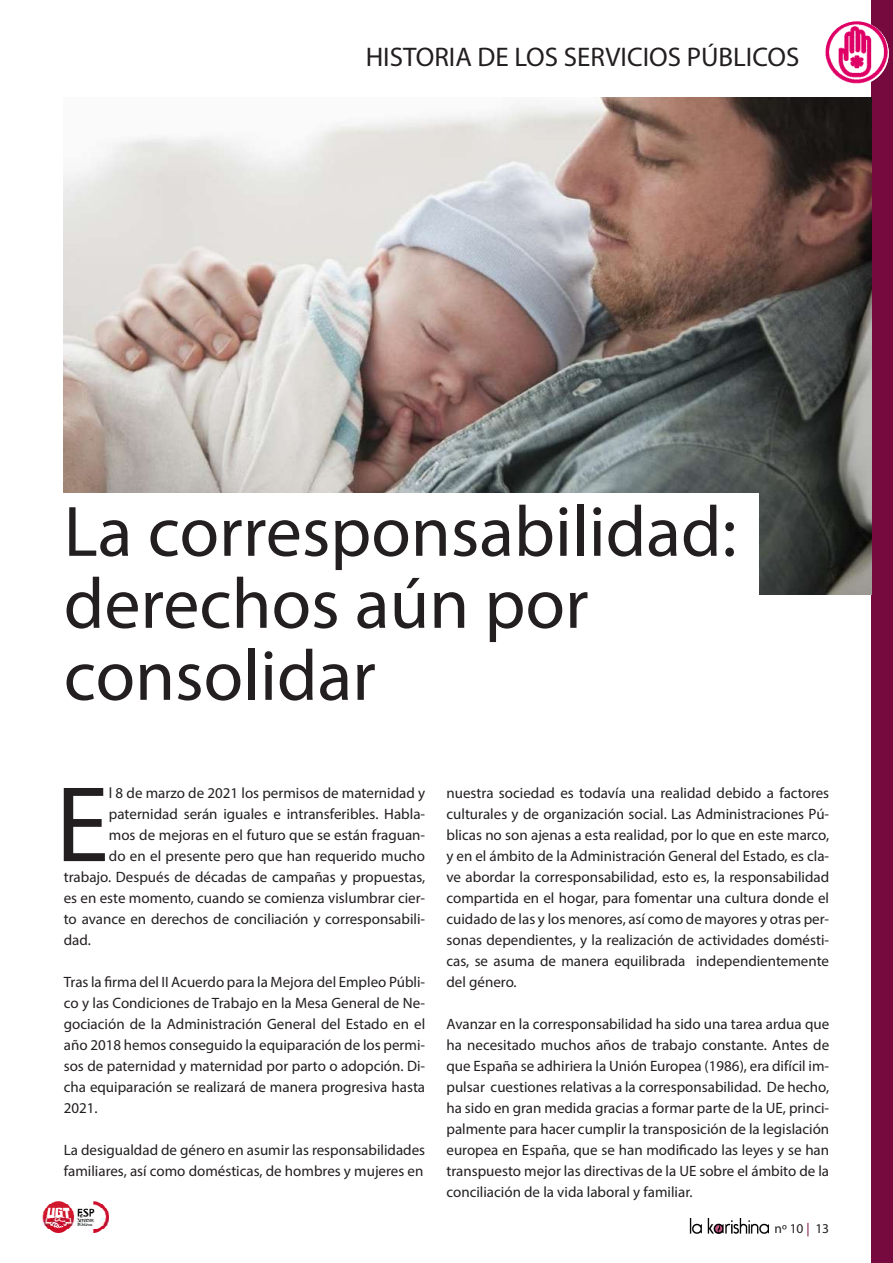
<style>
.page{position:relative;width:893px;height:1263px;background:#fff}
.page>*{position:absolute;margin:0;border:0;box-sizing:border-box;transform-origin:0 0}
.t1{font:108.45px "Myriad Pro";color:#231f20}
.t2{font:72px/72px "Myriad Pro";color:#231f20}
.t3{font:27px "Myriad Pro";color:#231f20}
.t4{font:15px/21px "Myriad Pro";color:#231f20;text-align:justify}
.t5{font:13.5px "Myriad Pro";color:#231f20}
.s1{color:#760a3e}
</style>
<div class="page">
<div style="left:872px;top:0;width:21px;height:1263px;background:#760a3e"></div>
<img style="left:43px;top:1201px;width:65px;height:32px">
<img style="left:689px;top:1218px;width:80px;height:16px">
<img style="left:825px;top:21px;width:64px;height:64px">
<img style="left:64px;top:98px;width:808px;height:497px">
<div style="left:43px;top:493px;width:716px;height:209px;background:#fff"></div>
<h3 class="t3" style="left:366px;top:40px;width:435px">HISTORIA DE LOS SERVICIOS PÚBLICOS</h3>
<h2 class="t2" style="left:64px;top:494px;width:674px">La corresponsabilidad: derechos aún por consolidar</h2>
<h1 class="t1" style="left:56px;top:758px;width:55px">E</h1>
<p class="t4" style="left:109px;top:782px;width:318px">l 8 de marzo de 2021 los permisos de maternidad y</p>
<p class="t4" style="left:109px;top:803px;width:318px">paternidad serán iguales e intransferibles. Habla-</p>
<p class="t4" style="left:109px;top:824px;width:318px">mos de mejoras en el futuro que se están fraguan-</p>
<p class="t4" style="left:109px;top:845px;width:318px">do en el presente pero que han requerido mucho</p>
<p class="t4" style="left:64px;top:866px;width:363px">trabajo. Después de décadas de campañas y propuestas,</p>
<p class="t4" style="left:64px;top:887px;width:363px">es en este momento, cuando se comienza vislumbrar cier-</p>
<p class="t4" style="left:64px;top:908px;width:363px">to avance en derechos de conciliación y corresponsabili-</p>
<p class="t4" style="left:64px;top:929px;width:29px">dad.</p>
<p class="t4" style="left:64px;top:971px;width:363px">Tras la firma del II Acuerdo para la Mejora del Empleo Públi&shy;co y las Condiciones de Trabajo en la Mesa General de Ne&shy;gociación de la Administración General del Estado en el año 2018 hemos conseguido la equiparación de los permi&shy;sos de paternidad y maternidad por parto o adopción. Di&shy;cha equiparación se realizará de manera progresiva hasta 2021.</p>
<p class="t4" style="left:64px;top:1139px;width:363px">La desigualdad de género en asumir las responsabilidades familiares, así como domésticas, de hombres y mujeres en</p>
<p class="t4" style="left:446px;top:782px;width:384px">nuestra sociedad es todavía una realidad debido a factores culturales y de organización social. Las Administraciones Pú&shy;blicas no son ajenas a esta realidad, por lo que en este marco, y en el ámbito de la Administración General del Estado, es cla&shy;ve abordar la corresponsabilidad, esto es, la responsabilidad compartida en el hogar, para fomentar una cultura donde el cuidado de las y los menores, así como de mayores y otras per&shy;sonas dependientes, y la realización de actividades domésti&shy;cas, se asuma de manera equilibrada independientemente del género.</p>
<p class="t4" style="left:446px;top:1013px;width:384px">Avanzar en la corresponsabilidad ha sido una tarea ardua que ha necesitado muchos años de trabajo constante. Antes de que España se adhiriera la Unión Europea (1986), era difícil im&shy;pulsar cuestiones relativas a la corresponsabilidad. De hecho, ha sido en gran medida gracias a formar parte de la UE, princi&shy;palmente para hacer cumplir la transposición de la legislación europea en España, que se han modificado las leyes y se han transpuesto mejor las directivas de la UE sobre el ámbito de la conciliación de la vida laboral y familiar.</p>
<p class="t5" style="left:774px;top:1220px;width:56px">nº 10 <span class="s1">|</span> 13</p>
</div>
